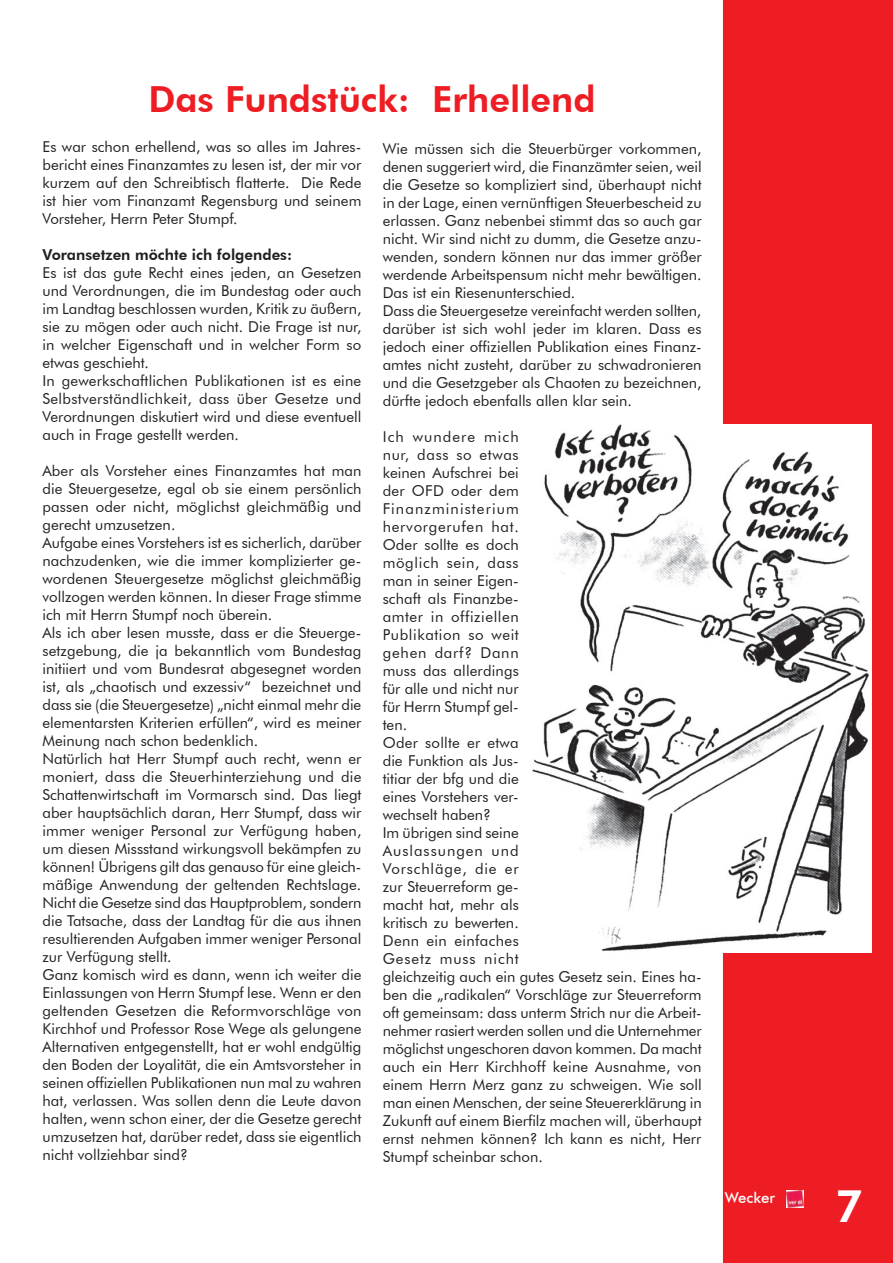
<style>
.page{position:relative;width:893px;height:1263px;background:#fff}
.page>*{position:absolute;margin:0;border:0;box-sizing:border-box;transform-origin:0 0}
.t1{font:800 45px "Futura BT";color:#fff}
.Überschrift{font:800 36px "Futura BT";color:#ee1d23}
.t2{font:15px/18px "Futura BT";color:#231f20;text-align:justify}
.t3{font:800 15px "Futura BT";color:#231f20}
.t4{font:500 15px "Futura BT";color:#fff}
</style>
<div class="page">
<div style="left:723px;top:0;width:170px;height:1263px;background:#ee1d23"></div>
<img style="left:787px;top:1190px;width:17px;height:18px">
<img style="left:532px;top:425px;width:340px;height:528px">
<p class="Überschrift" style="left:148px;top:78px;width:449px">Das Fundstück: Erhellend</p>
<p class="t2" style="left:43px;top:137px;width:320px">Es war schon erhellend, was so alles im Jahres&shy;bericht eines Finanzamtes zu lesen ist, der mir vor kurzem auf den Schreibtisch flatterte. Die Rede ist hier vom Finanzamt Regensburg und seinem Vorsteher, Herrn Peter Stumpf.</p>
<p class="t3" style="left:43px;top:245px;width:251px">Voransetzen möchte ich folgendes:</p>
<p class="t2" style="left:43px;top:263px;width:320px">Es ist das gute Recht eines jeden, an Gesetzen und Verordnungen, die im Bundestag oder auch im Landtag beschlossen wurden, Kritik zu äußern, sie zu mögen oder auch nicht. Die Frage ist nur, in welcher Eigenschaft und in welcher Form so etwas geschieht.</p>
<p class="t2" style="left:43px;top:371px;width:320px">In gewerkschaftlichen Publikationen ist es eine Selbstverständlichkeit, dass über Gesetze und Verordnungen diskutiert wird und diese eventuell auch in Frage gestellt werden.</p>
<p class="t2" style="left:43px;top:461px;width:320px">Aber als Vorsteher eines Finanzamtes hat man die Steuergesetze, egal ob sie einem persönlich passen oder nicht, möglichst gleichmäßig und gerecht umzusetzen.</p>
<p class="t2" style="left:43px;top:533px;width:320px">Aufgabe eines Vorstehers ist es sicherlich, darüber nachzudenken, wie die immer komplizierter ge&shy;wordenen Steuergesetze möglichst gleichmäßig vollzogen werden können. In dieser Frage stimme ich mit Herrn Stumpf noch überein.</p>
<p class="t2" style="left:43px;top:623px;width:320px">Als ich aber lesen musste, dass er die Steuerge&shy;setzgebung, die ja bekanntlich vom Bundestag initiiert und vom Bundesrat abgesegnet worden ist, als „chaotisch und exzessiv“ bezeichnet und dass sie (die Steuergesetze) „nicht einmal mehr die elementarsten Kriterien erfüllen“, wird es meiner Meinung nach schon bedenklich.</p>
<p class="t2" style="left:43px;top:749px;width:320px">Natürlich hat Herr Stumpf auch recht, wenn er moniert, dass die Steuerhinterziehung und die Schattenwirtschaft im Vormarsch sind. Das liegt aber hauptsächlich daran, Herr Stumpf, dass wir immer weniger Personal zur Verfügung haben, um diesen Missstand wirkungsvoll bekämpfen zu können! Übrigens gilt das genauso für eine gleich&shy;mäßige Anwendung der geltenden Rechtslage.<br>Nicht die Gesetze sind das Hauptproblem, sondern die Tatsache, dass der Landtag für die aus ihnen resultierenden Aufgaben immer weniger Personal zur Verfügung stellt.</p>
<p class="t2" style="left:43px;top:965px;width:320px">Ganz komisch wird es dann, wenn ich weiter die Einlassungen von Herrn Stumpf lese. Wenn er den geltenden Gesetzen die Reformvorschläge von Kirchhof und Professor Rose Wege als gelungene Alternativen entgegenstellt, hat er wohl endgültig den Boden der Loyalität, die ein Amtsvorsteher in seinen offiziellen Publikationen nun mal zu wahren hat, verlassen. Was sollen denn die Leute davon halten, wenn schon einer, der die Gesetze gerecht umzusetzen hat, darüber redet, dass sie eigentlich nicht vollziehbar sind?</p>
<p class="t2" style="left:383px;top:139px;width:320px">Wie müssen sich die Steuerbürger vorkommen, denen suggeriert wird, die Finanzämter seien, weil die Gesetze so kompliziert sind, überhaupt nicht in der Lage, einen vernünftigen Steuerbescheid zu erlassen. Ganz nebenbei stimmt das so auch gar nicht. Wir sind nicht zu dumm, die Gesetze anzu&shy;wenden, sondern können nur das immer größer werdende Arbeitspensum nicht mehr bewältigen.<br>Das ist ein Riesenunterschied.</p>
<p class="t2" style="left:383px;top:301px;width:320px">Dass die Steuergesetze vereinfacht werden sollten, darüber ist sich wohl jeder im klaren. Dass es jedoch einer offiziellen Publikation eines Finanz&shy;amtes nicht zusteht, darüber zu schwadronieren und die Gesetzgeber als Chaoten zu bezeichnen, dürfte jedoch ebenfalls allen klar sein.</p>
<p class="t2" style="left:383px;top:427px;width:138px">Ich wundere mich nur, dass so etwas keinen Aufschrei bei der OFD oder dem Finanzministerium hervorgerufen hat.<br>Oder sollte es doch möglich sein, dass man in seiner Eigen&shy;schaft als Finanzbe&shy;amter in offiziellen Publikation so weit gehen darf? Dann muss das allerdings für alle und nicht nur für Herrn Stumpf gel&shy;ten.</p>
<p class="t2" style="left:383px;top:733px;width:138px">Oder sollte er etwa die Funktion als Jus&shy;titiar der bfg und die eines Vorstehers ver&shy;wechselt haben?</p>
<p class="t2" style="left:383px;top:823px;width:320px;text-align:left">Im übrigen sind seine<br>Auslassungen und<br>Vorschläge, die er<br>zur Steuerreform ge-<br>macht hat, mehr als<br>kritisch zu bewerten.<br>Denn ein einfaches<br>Gesetz muss nicht<br>gleichzeitig auch ein gutes Gesetz sein. Eines ha&shy;ben die „radikalen“ Vorschläge zur Steuerreform oft gemeinsam: dass unterm Strich nur die Arbeit&shy;nehmer rasiert werden sollen und die Unternehmer möglichst ungeschoren davon kommen. Da macht auch ein Herr Kirchhoff keine Ausnahme, von einem Herrn Merz ganz zu schweigen. Wie soll man einen Menschen, der seine Steuererklärung in Zukunft auf einem Bierfilz machen will, überhaupt ernst nehmen können? Ich kann es nicht, Herr Stumpf scheinbar schon.</p>
<p class="t4" style="left:725px;top:1188px;width:52px">Wecker</p>
<p class="t1" style="left:836px;top:1178px;width:29px">7</p>
</div>
